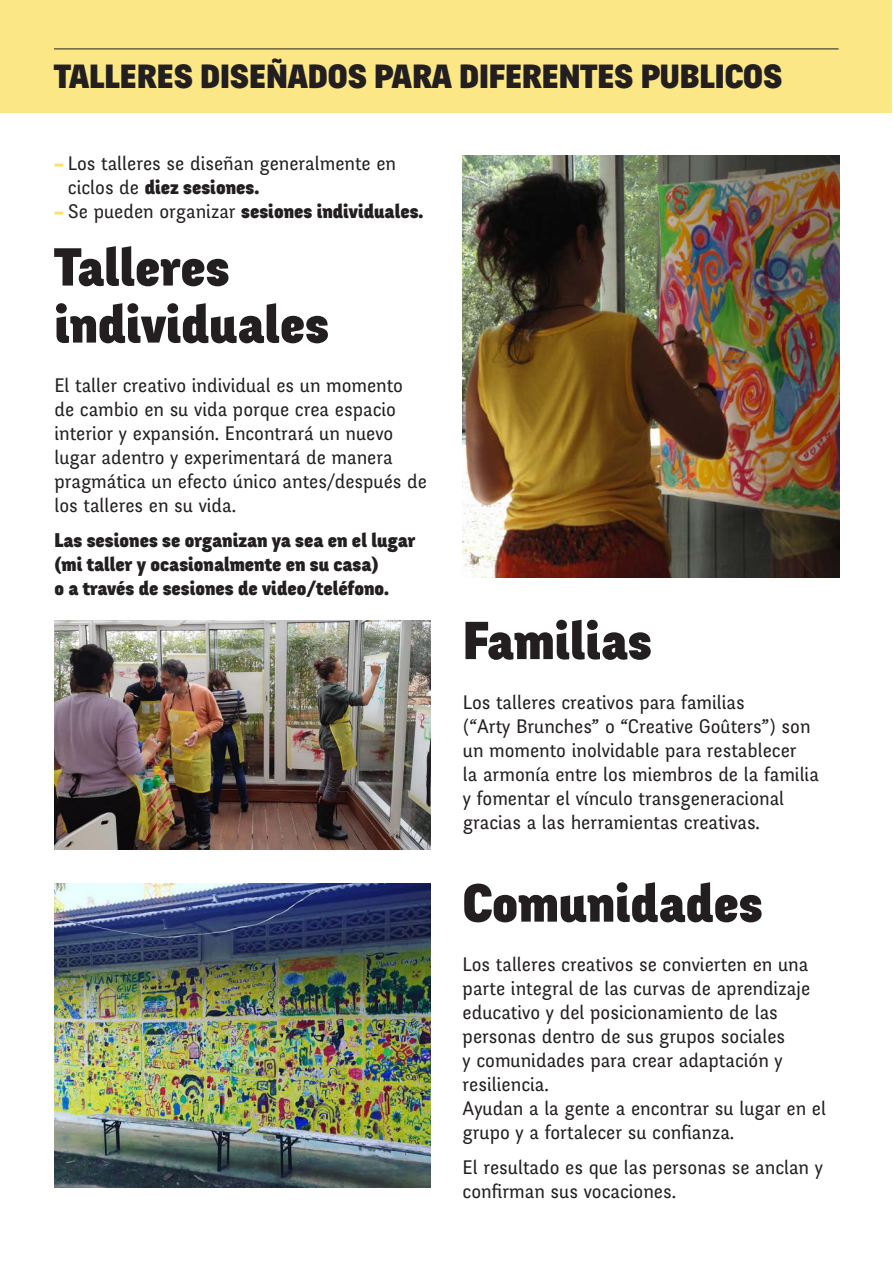
<style>
.page{position:relative;width:893px;height:1263px;background:#fff}
.page>*{position:absolute;margin:0;border:0;box-sizing:border-box;transform-origin:0 0}
.txt_intro{font:900 52.5px/57px "Fengardo Neue";color:#231f20}
.TITRE_WORKSHOPS{font:900 33px "Fengardo Neue";color:#231f20}
.txt_intro-2{font:19.5px/24px "Fengardo Neue";color:#231f20}
.txt_intro-3{font:900 19.5px/24px "Fengardo Neue";color:#231f20}
.s1{font-weight:900;color:#fae265}
.s2{font-weight:900}
.s3{color:#fae265}
.s4{font-weight:400}
</style>
<div class="page">
<div style="left:0;top:0;width:892px;height:113px;background:#fbe786"></div>
<hr style="left:54px;top:49px;width:784px;height:1px;background:#231f20">
<img style="left:463px;top:156px;width:376px;height:422px">
<img style="left:54px;top:883px;width:377px;height:305px">
<img style="left:54px;top:621px;width:377px;height:228px">
<p class="TITRE_WORKSHOPS" style="left:54px;top:58px;width:730px">TALLERES DISEÑADOS PARA DIFERENTES PUBLICOS</p>
<p class="txt_intro-2" style="left:68px;top:152px;width:330px;text-indent:-13px"><span class="s1">–</span> Los talleres se diseñan generalmente en ciclos de <span class="s2">diez sesiones.</span></p>
<p class="txt_intro-3" style="left:54px;top:200px;width:371px"><span class="s3">–</span> <span class="s4">Se pueden organizar</span> sesiones individuales.</p>
<p class="txt_intro" style="left:54px;top:240px;width:276px">Talleres individuales</p>
<p class="txt_intro-2" style="left:54px;top:374px;width:374px">El taller creativo individual es un momento de cambio en su vida porque crea espacio interior y expansión. Encontrará un nuevo lugar adentro y experimentará de manera pragmática un efecto único antes/después de los talleres en su vida.</p>
<p class="txt_intro-3" style="left:54px;top:528px;width:363px">Las sesiones se organizan ya sea en el lugar (mi taller y ocasionalmente en su casa)<br>o a través de sesiones de video/teléfono.</p>
<p class="txt_intro" style="left:463px;top:614px;width:190px">Familias</p>
<p class="txt_intro-2" style="left:463px;top:690px;width:358px">Los talleres creativos para familias<br>(“Arty Brunches” o “Creative Goûters”) son un momento inolvidable para restablecer<br>la armonía entre los miembros de la familia y fomentar el vínculo transgeneracional gracias a las herramientas creativas.</p>
<p class="txt_intro" style="left:463px;top:876px;width:301px">Comunidades</p>
<p class="txt_intro-2" style="left:463px;top:953px;width:349px">Los talleres creativos se convierten en una parte integral de las curvas de aprendizaje educativo y del posicionamiento de las personas dentro de sus grupos sociales<br>y comunidades para crear adaptación y resiliencia.</p>
<p class="txt_intro-2" style="left:463px;top:1097px;width:365px">Ayudan a la gente a encontrar su lugar en el grupo y a fortalecer su confianza.</p>
<p class="txt_intro-2" style="left:463px;top:1155px;width:362px">El resultado es que las personas se anclan y confirman sus vocaciones.</p>
</div>
